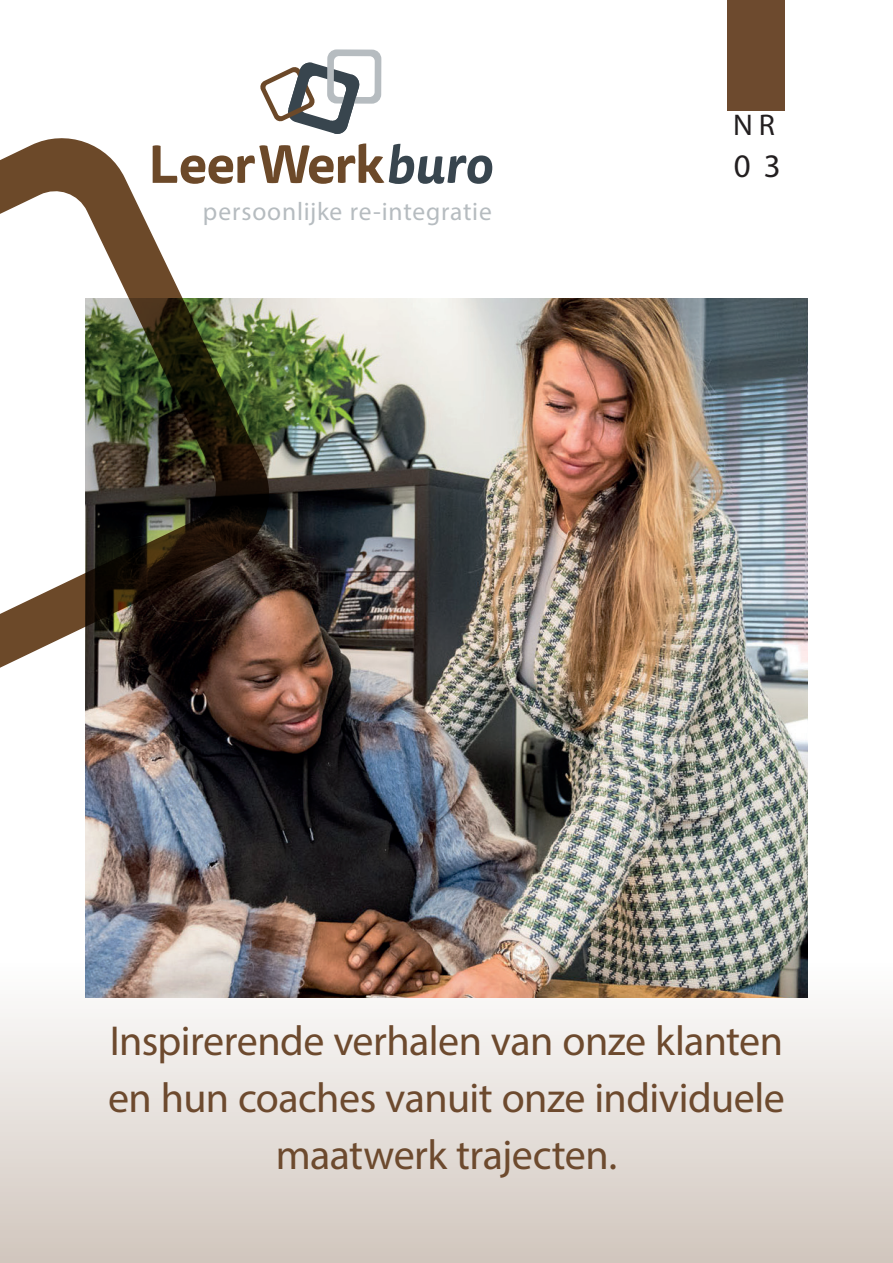
<style>
.page{position:relative;width:893px;height:1263px;background:#fff}
.page>*{position:absolute;margin:0;border:0;box-sizing:border-box;transform-origin:0 0}
.t1{font:42px/57px "Myriad Pro";letter-spacing:-.015em;color:#6d4a2e;text-align:center}
.t2{font:33px "Myriad Pro";color:#231f20}
.t3{font:30px "Myriad Pro";color:#231f20}
.t4{font:25.5px "Myriad Pro";letter-spacing:.03em;color:#b6bcc0}
</style>
<div class="page">
<img style="left:85px;top:299px;width:723px;height:449px">
<img style="left:0;top:748px;width:893px;height:515px">
<svg style="left:0;top:138px;width:271px;height:565px"></svg>
<svg style="left:260px;top:49px;width:121px;height:85px"></svg>
<svg style="left:153px;top:143px;width:339px;height:41px"></svg>
<div style="left:727px;top:0;width:57px;height:111px;background:#6d4a2e"></div>
<p class="t4" style="left:203px;top:195px;width:290px">persoonlijke re-integratie</p>
<p class="t3" style="left:733px;top:106px;width:43px">N R</p>
<p class="t2" style="left:734px;top:145px;width:48px">0 3</p>
<p class="t1" style="left:108px;top:1012px;width:678px">Inspirerende verhalen van onze klanten en hun coaches vanuit onze individuele maatwerk trajecten.</p>
</div>
